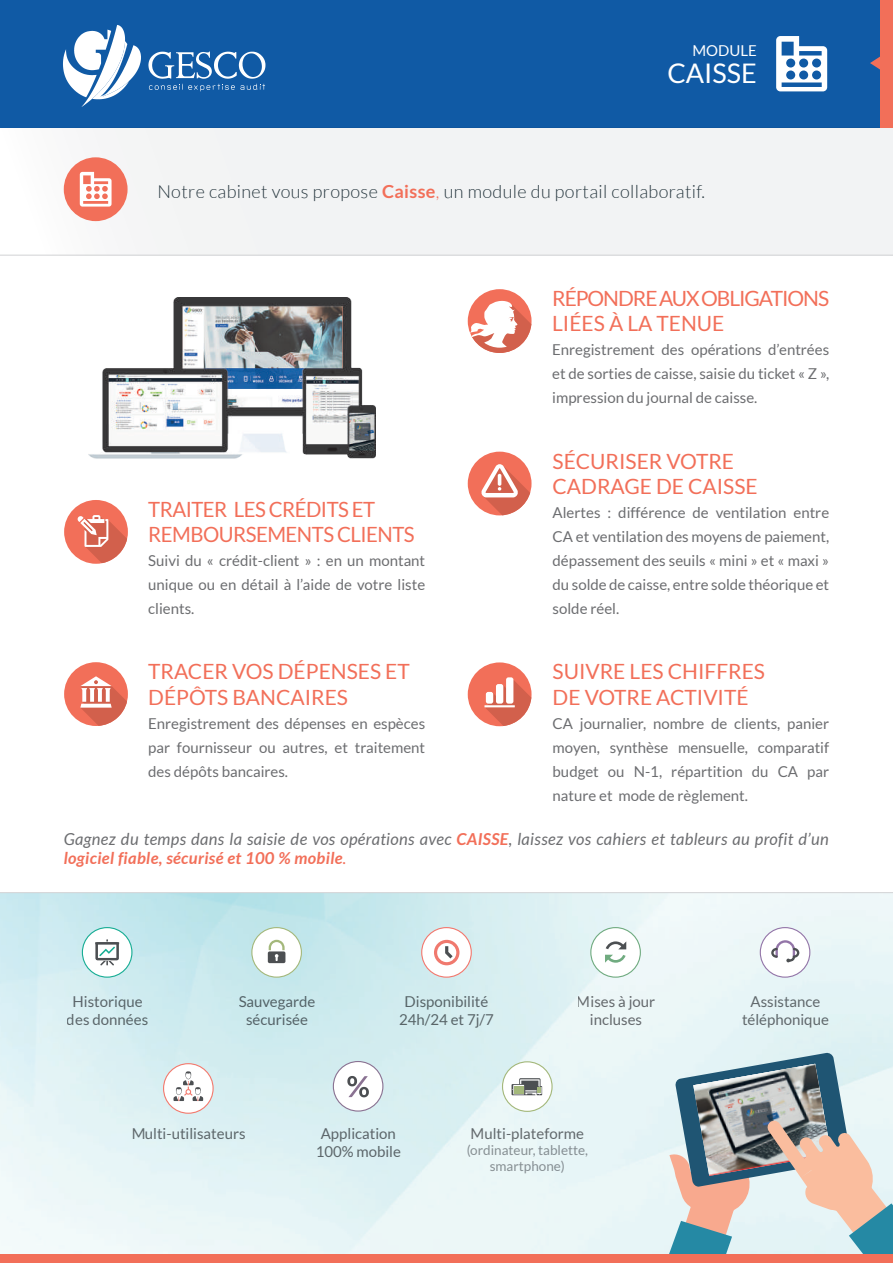
<style>
.page{position:relative;width:893px;height:1263px;background:#fff}
.page>*{position:absolute;margin:0;border:0;box-sizing:border-box;transform-origin:0 0}
.t1{font:27px "Lato";color:#fff}
.t2{font:21px/25.2px "Lato";color:#f26f59}
.t3{font:21px/25.2px "Lato";letter-spacing:-.025em;color:#f26f59}
.t4{font:21px/25.2px "Lato";letter-spacing:-.05em;color:#f26f59}
.t5{font:300 18px "Lato";letter-spacing:.02em;color:#27373f}
.t6{font:italic 16.5px/19.8px "Lato";letter-spacing:.02em;color:#6c6d70}
.t7{font:15px/24px "Lato";color:#6c6d70;text-align:center}
.t8{font:15px "Lato";color:#fff}
.t9{font:13.5px/16.2px "Lato";color:#939598;text-align:center}
.s1{font-weight:700;color:#f26f59}
.s2{color:#f26f59}
</style>
<div class="page">
<div style="left:0;top:0;width:893px;height:128px;background:#105aa5"></div>
<div style="left:0;top:128px;width:893px;height:127px;background:#f2f3f4"></div>
<img style="left:0;top:893px;width:893px;height:361px">
<hr style="left:0;top:255px;width:893px;height:1px;background:#d1d2d4">
<hr style="left:0;top:892px;width:893px;height:1px;background:#d1d2d4">
<svg style="left:63px;top:25px;width:78px;height:82px"></svg>
<svg style="left:148px;top:52px;width:117px;height:40px"></svg>
<img style="left:88px;top:297px;width:288px;height:162px">
<svg style="left:666px;top:1052px;width:227px;height:202px;background:#b3b9b9"></svg>
<div style="left:880px;top:0;width:13px;height:128px;background:#f26f59"></div>
<svg style="left:870px;top:56px;width:10px;height:14px"></svg>
<div style="left:0;top:1254px;width:893px;height:9px;background:#f26f59"></div>
<div style="left:82px;top:927px;width:50px;height:50px;background:#fff;border-radius:50%"></div>
<div style="left:82px;top:927px;width:50px;height:51px;border:1px solid #17ad94;border-radius:50%"></div>
<svg style="left:95px;top:939px;width:24px;height:27px"></svg>
<div style="left:164px;top:1064px;width:49px;height:49px;background:#fff;border-radius:50%"></div>
<div style="left:163px;top:1063px;width:51px;height:51px;border:1px solid #f37a6e;border-radius:50%"></div>
<svg style="left:173px;top:1071px;width:30px;height:30px"></svg>
<div style="left:422px;top:927px;width:49px;height:50px;background:#fff;border-radius:50%"></div>
<div style="left:421px;top:927px;width:51px;height:51px;border:1px solid #f3786e;border-radius:50%"></div>
<svg style="left:434px;top:940px;width:25px;height:25px"></svg>
<div style="left:760px;top:927px;width:50px;height:50px;background:#fff;border-radius:50%"></div>
<div style="left:760px;top:927px;width:50px;height:51px;border:1px solid #9375a8;border-radius:50%"></div>
<svg style="left:771px;top:940px;width:28px;height:22px"></svg>
<div style="left:252px;top:927px;width:49px;height:50px;background:#fff;border-radius:50%"></div>
<div style="left:251px;top:927px;width:51px;height:51px;border:1px solid #a4b87b;border-radius:50%"></div>
<svg style="left:268px;top:940px;width:17px;height:23px"></svg>
<div style="left:333px;top:1061px;width:50px;height:50px;background:#fff;border-radius:50%"></div>
<div style="left:333px;top:1061px;width:50px;height:50px;border:1px solid #8a7292;border-radius:50%"></div>
<svg style="left:347px;top:1076px;width:22px;height:21px"></svg>
<div style="left:591px;top:927px;width:49px;height:50px;background:#fff;border-radius:50%"></div>
<div style="left:590px;top:927px;width:51px;height:51px;border:1px solid #70ab80;border-radius:50%"></div>
<svg style="left:605px;top:955px;width:21px;height:8px"></svg>
<svg style="left:606px;top:941px;width:20px;height:8px"></svg>
<div style="left:502px;top:1062px;width:50px;height:49px;background:#fff;border-radius:50%"></div>
<div style="left:502px;top:1061px;width:51px;height:51px;border:1px solid #a4b87b;border-radius:50%"></div>
<svg style="left:511px;top:1078px;width:31px;height:17px"></svg>
<svg style="left:776px;top:36px;width:51px;height:55px"></svg>
<div style="left:468px;top:289px;width:63px;height:64px;background:#f26f59;border-radius:50%"></div>
<svg style="left:470px;top:300px;width:61px;height:53px"></svg>
<div style="left:468px;top:662px;width:63px;height:64px;background:#f26f59;border-radius:50%"></div>
<svg style="left:484px;top:677px;width:47px;height:49px"></svg>
<div style="left:64px;top:500px;width:64px;height:64px;background:#f26f59;border-radius:50%"></div>
<svg style="left:78px;top:515px;width:49px;height:48px"></svg>
<div style="left:64px;top:662px;width:64px;height:64px;background:#f26f59;border-radius:50%"></div>
<svg style="left:80px;top:676px;width:47px;height:50px"></svg>
<div style="left:468px;top:452px;width:63px;height:63px;background:#f26f59;border-radius:50%"></div>
<svg style="left:481px;top:464px;width:49px;height:51px"></svg>
<div style="left:64px;top:157px;width:64px;height:64px;background:#f26f59;border-radius:50%"></div>
<svg style="left:80px;top:172px;width:32px;height:35px"></svg>
<p class="t8" style="left:692px;top:42px;width:66px">MODULE</p>
<h1 class="t1" style="left:667px;top:58px;width:91px">CAISSE</h1>
<p class="t5" style="left:157px;top:182px;width:549px">Notre cabinet vous propose <span class="s1">Caisse</span><span class="s2">,</span> un module du portail collaboratif.</p>
<h2 class="t3" style="left:148px;top:496px;width:268px">TRAITER LES CRÉDITS ET<br>REMBOURSEMENTS CLIENTS</h2>
<p class="t7" style="left:148px;top:548px;width:278px;text-align:justify">Suivi du « crédit-client » : en un montant unique ou en détail à l’aide de votre liste clients.</p>
<h2 class="t2" style="left:148px;top:659px;width:263px">TRACER VOS DÉPENSES ET<br>DÉPÔTS BANCAIRES</h2>
<p class="t7" style="left:148px;top:711px;width:278px;text-align:justify">Enregistrement des dépenses en espèces par fournisseur ou autres, et traitement des dépôts bancaires.</p>
<h2 class="t4" style="left:552px;top:286px;width:278px">RÉPONDRE AUX OBLIGATIONS<br>LIÉES À LA TENUE</h2>
<p class="t7" style="left:552px;top:338px;width:279px;text-align:justify">Enregistrement des opérations d’entrées et de sorties de caisse, saisie du ticket « Z », impression du journal de caisse.</p>
<h2 class="t2" style="left:553px;top:448px;width:207px">SÉCURISER VOTRE<br>CADRAGE DE CAISSE</h2>
<p class="t7" style="left:553px;top:500px;width:278px;text-align:justify">Alertes : différence de ventilation entre CA et ventilation des moyens de paiement, dépassement des seuils « mini » et « maxi » du solde de caisse, entre solde théorique et solde réel.</p>
<h2 class="t2" style="left:553px;top:659px;width:214px">SUIVRE LES CHIFFRES<br>DE VOTRE ACTIVITÉ</h2>
<p class="t7" style="left:553px;top:711px;width:278px;text-align:justify">CA journalier, nombre de clients, panier moyen, synthèse mensuelle, comparatif budget ou N-1, répartition du CA par nature et mode de règlement.</p>
<p class="t6" style="left:64px;top:829px;width:767px">Gagnez du temps dans la saisie de vos opérations avec <span class="s1">CAISSE</span>, laissez vos cahiers et tableurs au profit d’un <span class="s1">logiciel fiable, sécurisé et 100 % mobile</span><span class="s2">.</span></p>
<p class="t7" style="left:67px;top:993px;width:83px;line-height:18px">Historique des données</p>
<p class="t7" style="left:239px;top:993px;width:78px;line-height:18px">Sauvegarde sécurisée</p>
<p class="t7" style="left:399px;top:993px;width:96px;line-height:18px">Disponibilité<br>24h/24 et 7j/7</p>
<p class="t7" style="left:577px;top:993px;width:80px;line-height:18px">Mises à jour incluses</p>
<p class="t7" style="left:131px;top:1121px;width:116px">Multi-utilisateurs</p>
<p class="t7" style="left:316px;top:1124px;width:87px;line-height:18px">Application<br>100% mobile</p>
<p class="t7" style="left:471px;top:1121px;width:115px">Multi-plateforme</p>
<p class="t9" style="left:466px;top:1142px;width:123px">(ordinateur, tablette, smartphone)</p>
<p class="t7" style="left:742px;top:993px;width:88px;line-height:18px">Assistance téléphonique</p>
</div>
